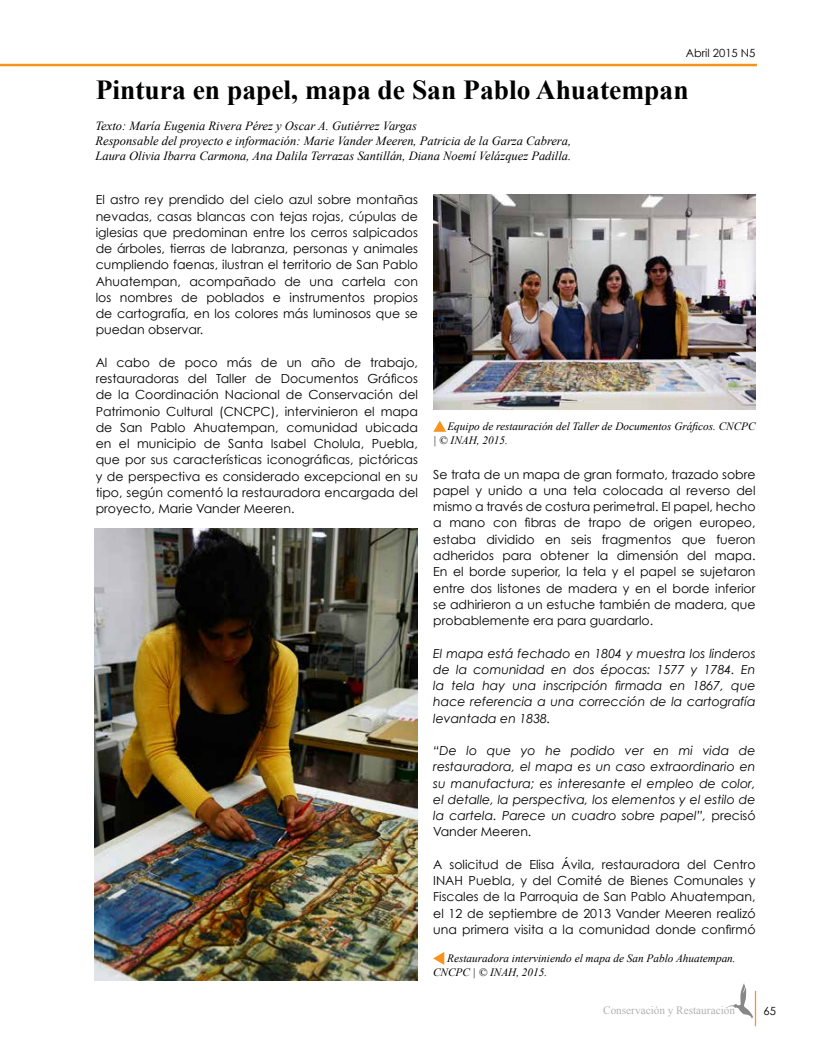
<style>
.page{position:relative;width:836px;height:1061px;background:#fff}
.page>*{position:absolute;margin:0;border:0;box-sizing:border-box;transform-origin:0 0}
.t1{font:700 27.5px "Times New Roman";color:#000}
.t2{font:12.5px/16.2px "Century Gothic";color:#000;text-align:justify}
.t3{font:italic 12.5px/16.2px "Century Gothic";color:#000;text-align:justify}
.t4{font:italic 12.5px/15px "Times New Roman";color:#000}
.t5{font:italic 11.25px/13.5px "Times New Roman";color:#000}
.t6{font:11.25px "Times New Roman";color:#b1b2b4}
.t7{font:11.25px "Century Gothic";color:#000}
.s1{font-style:normal}
</style>
<div class="page">
<hr style="left:0;top:64px;width:757px;height:2px;background:#f7941e">
<hr style="left:755px;top:991px;width:1px;height:35px;background:#f7941e">
<svg style="left:726px;top:983px;width:27px;height:36px"></svg>
<img style="left:95px;top:529px;width:323px;height:451px">
<svg style="left:433px;top:952px;width:11px;height:13px"></svg>
<svg style="left:433px;top:421px;width:13px;height:11px"></svg>
<img style="left:433px;top:195px;width:323px;height:214px">
<p class="t7" style="left:686px;top:46px;width:71px">Abril 2015 N5</p>
<h1 class="t1" style="left:96px;top:71px;width:594px">Pintura en papel, mapa de San Pablo Ahuatempan</h1>
<p class="t4" style="left:95px;top:118px;width:477px">Texto: María Eugenia Rivera Pérez y Oscar A. Gutiérrez Vargas<br>Responsable del proyecto e información: Marie Vander Meeren, Patricia de la Garza Cabrera,<br>Laura Olivia Ibarra Carmona, Ana Dalila Terrazas Santillán, Diana Noemí Velázquez Padilla.</p>
<p class="t2" style="left:96px;top:191px;width:324px">El astro rey prendido del cielo azul sobre montañas nevadas, casas blancas con tejas rojas, cúpulas de iglesias que predominan entre los cerros salpicados de árboles, tierras de labranza, personas y animales cumpliendo faenas, ilustran el territorio de San Pablo Ahuatempan, acompañado de una cartela con los nombres de poblados e instrumentos propios de cartografía, en los colores más luminosos que se puedan observar.</p>
<p class="t2" style="left:96px;top:354px;width:324px">Al cabo de poco más de un año de trabajo, restauradoras del Taller de Documentos Gráficos de la Coordinación Nacional de Conservación del Patrimonio Cultural (CNCPC), intervinieron el mapa de San Pablo Ahuatempan, comunidad ubicada en el municipio de Santa Isabel Cholula, Puebla, que por sus características iconográficas, pictóricas y de perspectiva es considerado excepcional en su tipo, según comentó la restauradora encargada del proyecto, Marie Vander Meeren.</p>
<p class="t5" style="left:433px;top:419px;width:324px;text-indent:14px">Equipo de restauración del Taller de Documentos Gráficos. CNCPC | © INAH, 2015.</p>
<p class="t2" style="left:433px;top:466px;width:324px">Se trata de un mapa de gran formato, trazado sobre papel y unido a una tela colocada al reverso del mismo a través de costura perimetral. El papel, hecho a mano con fibras de trapo de origen europeo, estaba dividido en seis fragmentos que fueron adheridos para obtener la dimensión del mapa.<br>En el borde superior, la tela y el papel se sujetaron entre dos listones de madera y en el borde inferior se adhirieron a un estuche también de madera, que probablemente era para guardarlo.</p>
<p class="t3" style="left:433px;top:645px;width:324px">El mapa está fechado en 1804 y muestra los linderos de la comunidad en dos épocas: 1577 y 1784. En la tela hay una inscripción firmada en 1867, que hace referencia a una corrección de la cartografía levantada en 1838.</p>
<p class="t3" style="left:433px;top:742px;width:324px">“De lo que yo he podido ver en mi vida de restauradora, el mapa es un caso extraordinario en su manufactura; es interesante el empleo de color, el detalle, la perspectiva, los elementos y el estilo de la cartela. Parece un cuadro sobre papel”, <span class="s1">precisó Vander Meeren.</span></p>
<p class="t2" style="left:433px;top:856px;width:324px">A solicitud de Elisa Ávila, restauradora del Centro INAH Puebla, y del Comité de Bienes Comunales y Fiscales de la Parroquia de San Pablo Ahuatempan, el 12 de septiembre de 2013 Vander Meeren realizó una primera visita a la comunidad donde confirmó</p>
<p class="t5" style="left:433px;top:952px;width:304px;text-indent:14px">Restauradora interviniendo el mapa de San Pablo Ahuatempan.<br>CNCPC | © INAH, 2015.</p>
<p class="t6" style="left:603px;top:1003px;width:133px">Conservación y Restauracion</p>
<p class="t7" style="left:764px;top:1004px;width:14px">65</p>
</div>
